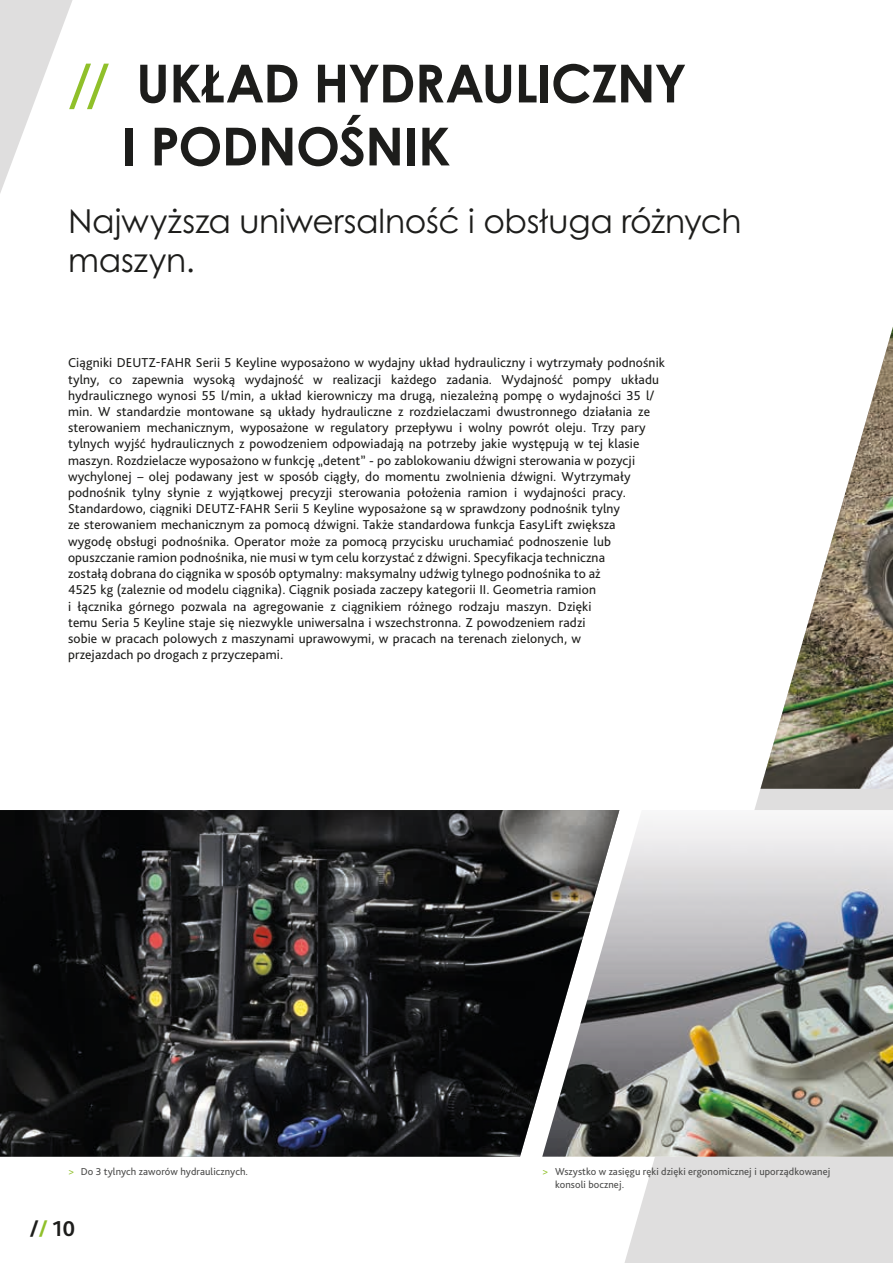
<style>
.page{position:relative;width:893px;height:1263px;background:#fff}
.page>*{position:absolute;margin:0;border:0;box-sizing:border-box;transform-origin:0 0}
.t1{font:700 52.5px/63px "Century Gothic Pro";letter-spacing:-.015em;color:#1d1d1b}
.t2{font:33px/39.6px "Century Gothic Pro";letter-spacing:-.005em;color:#1d1d1b}
.t3{font:700 22.5px "Bliss Pro";color:#1d1d1b}
.t4{font:13.5px/16.2px "Bliss Pro";letter-spacing:.01em;color:#1d1d1b}
.t5{font:10.5px/12.6px "Bliss Pro";letter-spacing:.01em;color:#4b4b4a}
.s1{color:#90c02a}
</style>
<div class="page">
<svg style="left:624px;top:789px;width:269px;height:474px;background:#e3e2e2"></svg>
<img style="left:760px;top:327px;width:133px;height:462px">
<svg style="left:0;top:0;width:73px;height:193px"></svg>
<img style="left:619px;top:810px;width:274px;height:347px">
<img style="left:0;top:810px;width:619px;height:347px">
<h1 class="t1" style="left:122px;top:51px;width:566px;text-indent:-54px"><span class="s1">//</span> UKŁAD HYDRAULICZNY<br>I PODNOŚNIK</h1>
<h2 class="t2" style="left:68px;top:201px;width:675px">Najwyższa uniwersalność i obsługa różnych maszyn.</h2>
<p class="t4" style="left:68px;top:355px;width:598px">Ciągniki DEUTZ-FAHR Serii 5 Keyline wyposażono w wydajny układ hydrauliczny i wytrzymały podnośnik tylny, co zapewnia wysoką wydajność w realizacji każdego zadania. Wydajność pompy układu hydraulicznego wynosi 55 l/min, a układ kierowniczy ma drugą, niezależną pompę o wydajności 35 l/ min. W standardzie montowane są układy hydrauliczne z rozdzielaczami dwustronnego działania ze sterowaniem mechanicznym, wyposażone w regulatory przepływu i wolny powrót oleju. Trzy pary tylnych wyjść hydraulicznych z powodzeniem odpowiadają na potrzeby jakie występują w tej klasie maszyn. Rozdzielacze wyposażono w funkcję „detent” - po zablokowaniu dźwigni sterowania w pozycji wychylonej – olej podawany jest w sposób ciągły, do momentu zwolnienia dźwigni. Wytrzymały podnośnik tylny słynie z wyjątkowej precyzji sterowania położenia ramion i wydajności pracy.<br>Standardowo, ciągniki DEUTZ-FAHR Serii 5 Keyline wyposażone są w sprawdzony podnośnik tylny<br>ze sterowaniem mechanicznym za pomocą dźwigni. Także standardowa funkcja EasyLift zwiększa<br>wygodę obsługi podnośnika. Operator może za pomocą przycisku uruchamiać podnoszenie lub opuszczanie ramion podnośnika, nie musi w tym celu korzystać z dźwigni. Specyfikacja techniczna<br>zostałą dobrana do ciągnika w sposób optymalny: maksymalny udźwig tylnego podnośnika to aż<br>4525 kg (zaleznie od modelu ciągnika). Ciągnik posiada zaczepy kategorii II. Geometria ramion<br>i łącznika górnego pozwala na agregowanie z ciągnikiem różnego rodzaju maszyn. Dzięki<br>temu Seria 5 Keyline staje się niezwykle uniwersalna i wszechstronna. Z powodzeniem radzi<br>sobie w pracach polowych z maszynami uprawowymi, w pracach na terenach zielonych, w<br>przejazdach po drogach z przyczepami.</p>
<p class="t5" style="left:68px;top:1165px;width:182px"><span class="s1">&gt;</span> Do 3 tylnych zaworów hydraulicznych.</p>
<p class="t5" style="left:555px;top:1165px;width:277px;text-indent:-13px"><span class="s1">&gt;</span> Wszystko w zasięgu ręki dzięki ergonomicznej i uporządkowanej konsoli bocznej.</p>
<h3 class="t3" style="left:30px;top:1215px;width:47px">/<span class="s1">/</span> 10</h3>
</div>
